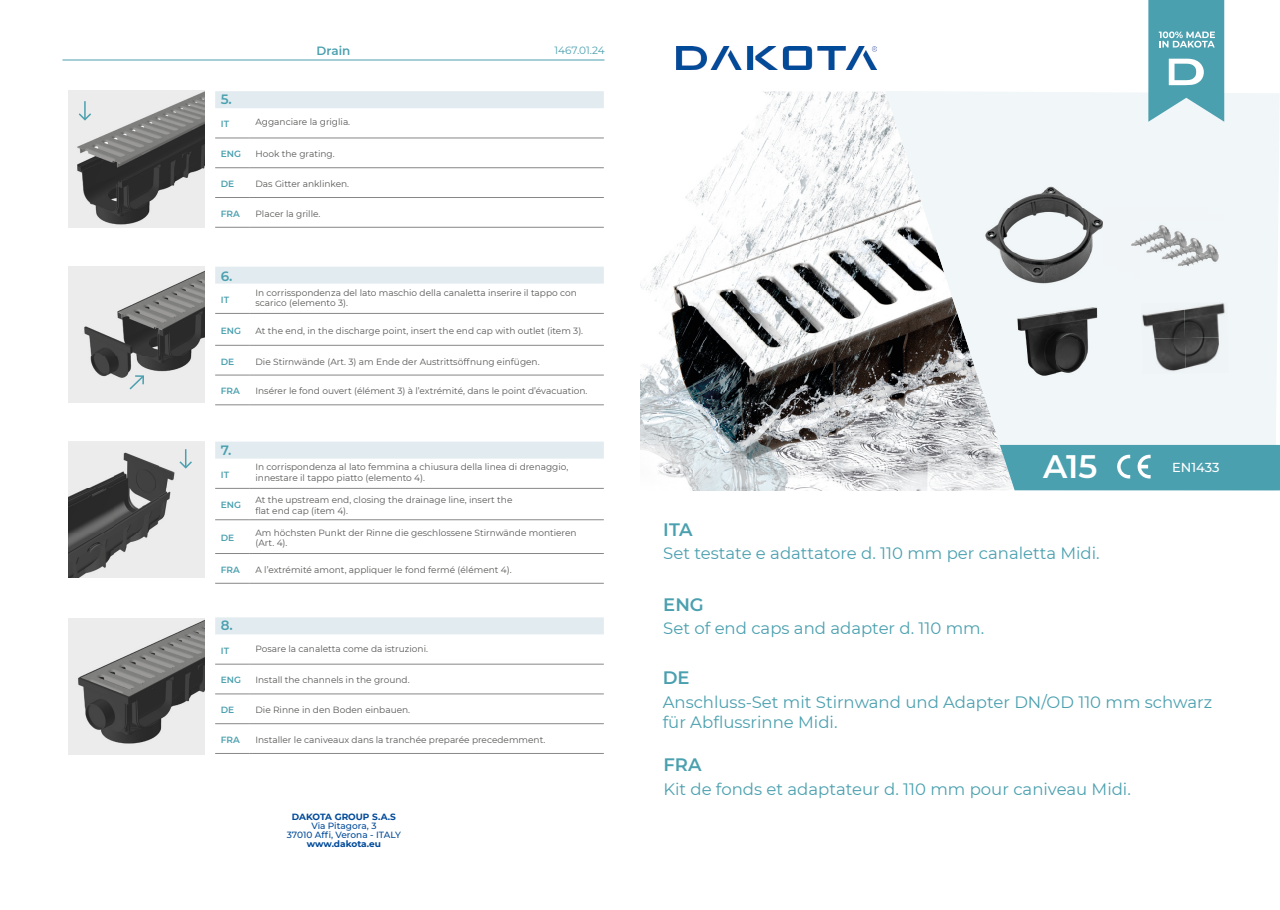
<style>
.page{position:relative;width:1280px;height:910px;background:#fff}
.page>*{position:absolute;margin:0;border:0;box-sizing:border-box;transform-origin:0 0}
.t1{font:600 32.4px "Montserrat";color:#fff}
.t2{font:600 18px "Montserrat";color:#4ba0af}
.t3{font:16.5px/19.8px "Montserrat";color:#4ba0af}
.t4{font:600 13.5px "Montserrat";color:#4ba0af}
.t5{font:500 13.05px "Montserrat";color:#fff}
.t6{font:600 12px "Montserrat";color:#4ba0af}
.t7{font:10.5px "Montserrat";color:#4ba0af}
.t8{font:9px/10.5px "Montserrat";color:#575756}
.t9{font:600 9px "Montserrat";color:#4ba0af}
.t10{font:500 9px/9px "Montserrat";color:#004a9a;text-align:center}
.t11{font:700 9px "Montserrat";color:#004a9a}
</style>
<div class="page">
<img style="left:741px;top:91px;width:144px;height:50px">
<img style="left:692px;top:141px;width:193px;height:50px">
<img style="left:685px;top:191px;width:200px;height:50px">
<img style="left:640px;top:241px;width:245px;height:50px">
<img style="left:650px;top:291px;width:235px;height:49px">
<img style="left:640px;top:340px;width:245px;height:50px">
<img style="left:640px;top:390px;width:245px;height:50px">
<img style="left:640px;top:440px;width:245px;height:50px">
<svg style="left:885px;top:91px;width:395px;height:399px;fill:#f1f6f8"></svg>
<img style="left:69px;top:444px;width:136px;height:134px">
<img style="left:676px;top:46px;width:201px;height:23px">
<svg style="left:1148px;top:0;width:76px;height:122px"></svg>
<div style="left:1000px;top:445px;width:280px;height:45px;background:#4ba0af"></div>
<div style="left:215px;top:442px;width:389px;height:17px;background:#e2ecf0"></div>
<hr style="left:215px;top:553px;width:35px;height:1px;background:#878787">
<hr style="left:250px;top:553px;width:354px;height:1px;background:#878787">
<hr style="left:215px;top:583px;width:35px;height:1px;background:#878787">
<hr style="left:250px;top:583px;width:354px;height:1px;background:#878787">
<hr style="left:215px;top:488px;width:35px;height:1px;background:#878787">
<hr style="left:250px;top:488px;width:354px;height:1px;background:#878787">
<hr style="left:215px;top:519px;width:35px;height:1px;background:#878787">
<hr style="left:250px;top:519px;width:354px;height:1px;background:#878787">
<div style="left:215px;top:617px;width:389px;height:17px;background:#e2ecf0"></div>
<hr style="left:215px;top:723px;width:35px;height:1px;background:#878787">
<hr style="left:250px;top:723px;width:354px;height:1px;background:#878787">
<hr style="left:215px;top:753px;width:35px;height:1px;background:#878787">
<hr style="left:250px;top:753px;width:354px;height:1px;background:#878787">
<hr style="left:215px;top:664px;width:35px;height:1px;background:#878787">
<hr style="left:250px;top:664px;width:354px;height:1px;background:#878787">
<hr style="left:215px;top:694px;width:35px;height:1px;background:#878787">
<hr style="left:250px;top:694px;width:354px;height:1px;background:#878787">
<div style="left:215px;top:267px;width:389px;height:17px;background:#e2ecf0"></div>
<hr style="left:215px;top:375px;width:35px;height:1px;background:#878787">
<hr style="left:250px;top:375px;width:354px;height:1px;background:#878787">
<hr style="left:215px;top:405px;width:35px;height:1px;background:#878787">
<hr style="left:250px;top:405px;width:354px;height:1px;background:#878787">
<hr style="left:215px;top:313px;width:35px;height:1px;background:#878787">
<hr style="left:250px;top:313px;width:354px;height:1px;background:#878787">
<hr style="left:215px;top:345px;width:35px;height:1px;background:#878787">
<hr style="left:250px;top:345px;width:354px;height:1px;background:#878787">
<div style="left:215px;top:91px;width:389px;height:17px;background:#e2ecf0"></div>
<hr style="left:215px;top:197px;width:35px;height:1px;background:#878787">
<hr style="left:250px;top:197px;width:354px;height:1px;background:#878787">
<hr style="left:215px;top:227px;width:35px;height:1px;background:#878787">
<hr style="left:250px;top:227px;width:354px;height:1px;background:#878787">
<hr style="left:215px;top:138px;width:35px;height:1px;background:#878787">
<hr style="left:250px;top:138px;width:354px;height:1px;background:#878787">
<hr style="left:215px;top:167px;width:35px;height:1px;background:#878787">
<hr style="left:250px;top:167px;width:354px;height:1px;background:#878787">
<img style="left:68px;top:618px;width:136px;height:136px">
<hr style="left:63px;top:60px;width:541px;height:1px;background:#4ba0af">
<img style="left:69px;top:266px;width:136px;height:136px">
<img style="left:69px;top:91px;width:136px;height:136px">
<img style="left:1140px;top:208px;width:67px;height:6px">
<img style="left:1140px;top:214px;width:83px;height:7px">
<img style="left:1140px;top:221px;width:99px;height:57px">
<img style="left:1140px;top:221px;width:67px;height:44px">
<img style="left:1150px;top:227px;width:104px;height:58px">
<img style="left:1150px;top:227px;width:89px;height:51px">
<img style="left:1150px;top:227px;width:73px;height:45px">
<img style="left:1150px;top:227px;width:57px;height:38px">
<img style="left:1014px;top:303px;width:85px;height:74px">
<img style="left:1141px;top:302px;width:87px;height:37px">
<img style="left:1142px;top:337px;width:87px;height:37px">
<img style="left:948px;top:164px;width:192px;height:44px">
<img style="left:948px;top:208px;width:155px;height:44px">
<img style="left:948px;top:252px;width:192px;height:45px">
<img style="left:1103px;top:208px;width:37px;height:57px">
<img style="left:1119px;top:265px;width:15px;height:7px">
<img style="left:1119px;top:214px;width:21px;height:51px">
<svg style="left:1134px;top:265px;width:6px;height:13px"></svg>
<svg style="left:77px;top:101px;width:16px;height:21px"></svg>
<svg style="left:128px;top:374px;width:17px;height:17px"></svg>
<svg style="left:178px;top:449px;width:16px;height:21px"></svg>
<h3 class="t4" style="left:221px;top:90px;width:13px">5.</h3>
<h3 class="t6" style="left:317px;top:42px;width:35px">Drain</h3>
<p class="t7" style="left:554px;top:43px;width:52px">1467.01.24</p>
<p class="t9" style="left:221px;top:118px;width:10px">IT</p>
<p class="t8" style="left:255px;top:117px;width:96px">Agganciare la griglia.</p>
<p class="t9" style="left:221px;top:148px;width:22px">ENG</p>
<p class="t8" style="left:255px;top:148px;width:81px">Hook the grating.</p>
<p class="t9" style="left:221px;top:177px;width:15px">DE</p>
<p class="t8" style="left:255px;top:178px;width:95px">Das Gitter anklinken.</p>
<p class="t9" style="left:221px;top:207px;width:21px">FRA</p>
<p class="t8" style="left:255px;top:208px;width:67px">Placer la grille.</p>
<h3 class="t4" style="left:221px;top:266px;width:13px">6.</h3>
<p class="t9" style="left:221px;top:293px;width:10px">IT</p>
<p class="t8" style="left:255px;top:287px;width:323px">In corrisspondenza del lato maschio della canaletta inserire il tappo con scarico (elemento 3).</p>
<p class="t9" style="left:221px;top:324px;width:22px">ENG</p>
<p class="t8" style="left:255px;top:325px;width:329px">At the end, in the discharge point, insert the end cap with outlet (item 3).</p>
<p class="t9" style="left:221px;top:355px;width:15px">DE</p>
<p class="t8" style="left:255px;top:356px;width:286px">Die Stirnwände (Art. 3) am Ende der Austrittsöffnung einfügen.</p>
<p class="t9" style="left:221px;top:385px;width:21px">FRA</p>
<p class="t8" style="left:255px;top:386px;width:333px">Insérer le fond ouvert (élément 3) à l’extrémité, dans le point d’évacuation.</p>
<h3 class="t4" style="left:221px;top:440px;width:12px">7.</h3>
<p class="t9" style="left:221px;top:468px;width:10px">IT</p>
<p class="t8" style="left:255px;top:462px;width:314px">In corrispondenza al lato femmina a chiusura della linea di drenaggio, innestare il tappo piatto (elemento 4).</p>
<p class="t9" style="left:221px;top:499px;width:22px">ENG</p>
<p class="t8" style="left:255px;top:494px;width:258px">At the upstream end, closing the drainage line, insert the flat end cap (item 4).</p>
<p class="t9" style="left:221px;top:531px;width:15px">DE</p>
<p class="t8" style="left:255px;top:527px;width:323px">Am höchsten Punkt der Rinne die geschlossene Stirnwände montieren (Art. 4).</p>
<p class="t9" style="left:221px;top:563px;width:21px">FRA</p>
<p class="t8" style="left:255px;top:564px;width:258px">A l’extrémité amont, appliquer le fond fermé (élément 4).</p>
<h3 class="t4" style="left:221px;top:616px;width:14px">8.</h3>
<p class="t9" style="left:221px;top:644px;width:10px">IT</p>
<p class="t8" style="left:255px;top:643px;width:174px">Posare la canaletta come da istruzioni.</p>
<p class="t9" style="left:221px;top:674px;width:22px">ENG</p>
<p class="t8" style="left:255px;top:675px;width:156px">Install the channels in the ground.</p>
<p class="t9" style="left:221px;top:704px;width:15px">DE</p>
<p class="t8" style="left:255px;top:704px;width:156px">Die Rinne in den Boden einbauen.</p>
<p class="t9" style="left:221px;top:733px;width:21px">FRA</p>
<p class="t8" style="left:255px;top:734px;width:291px">Installer le caniveaux dans la tranchée preparée precedemment.</p>
<p class="t11" style="left:292px;top:810px;width:106px">DAKOTA GROUP S.A.S</p>
<p class="t10" style="left:287px;top:821px;width:115px">Via Pitagora, 3<br>37010 Affi, Verona - ITALY</p>
<p class="t11" style="left:307px;top:837px;width:76px">www.dakota.eu</p>
<h2 class="t2" style="left:663px;top:517px;width:31px">ITA</h2>
<h1 class="t1" style="left:1043px;top:443px;width:56px">A15</h1>
<h3 class="t5" style="left:1172px;top:458px;width:49px">EN1433</h3>
<h3 class="t3" style="left:663px;top:542px;width:438px">Set testate e adattatore d. 110 mm per canaletta Midi.</h3>
<h2 class="t2" style="left:663px;top:592px;width:42px">ENG</h2>
<h3 class="t3" style="left:663px;top:618px;width:322px">Set of end caps and adapter d. 110 mm.</h3>
<h2 class="t2" style="left:663px;top:665px;width:28px">DE</h2>
<h3 class="t3" style="left:663px;top:691px;width:551px">Anschluss-Set mit Stirnwand und Adapter DN/OD 110 mm schwarz für Abflussrinne Midi.</h3>
<h2 class="t2" style="left:663px;top:752px;width:40px">FRA</h2>
<h3 class="t3" style="left:663px;top:778px;width:469px">Kit de fonds et adaptateur d. 110 mm pour caniveau Midi.</h3>
</div>
